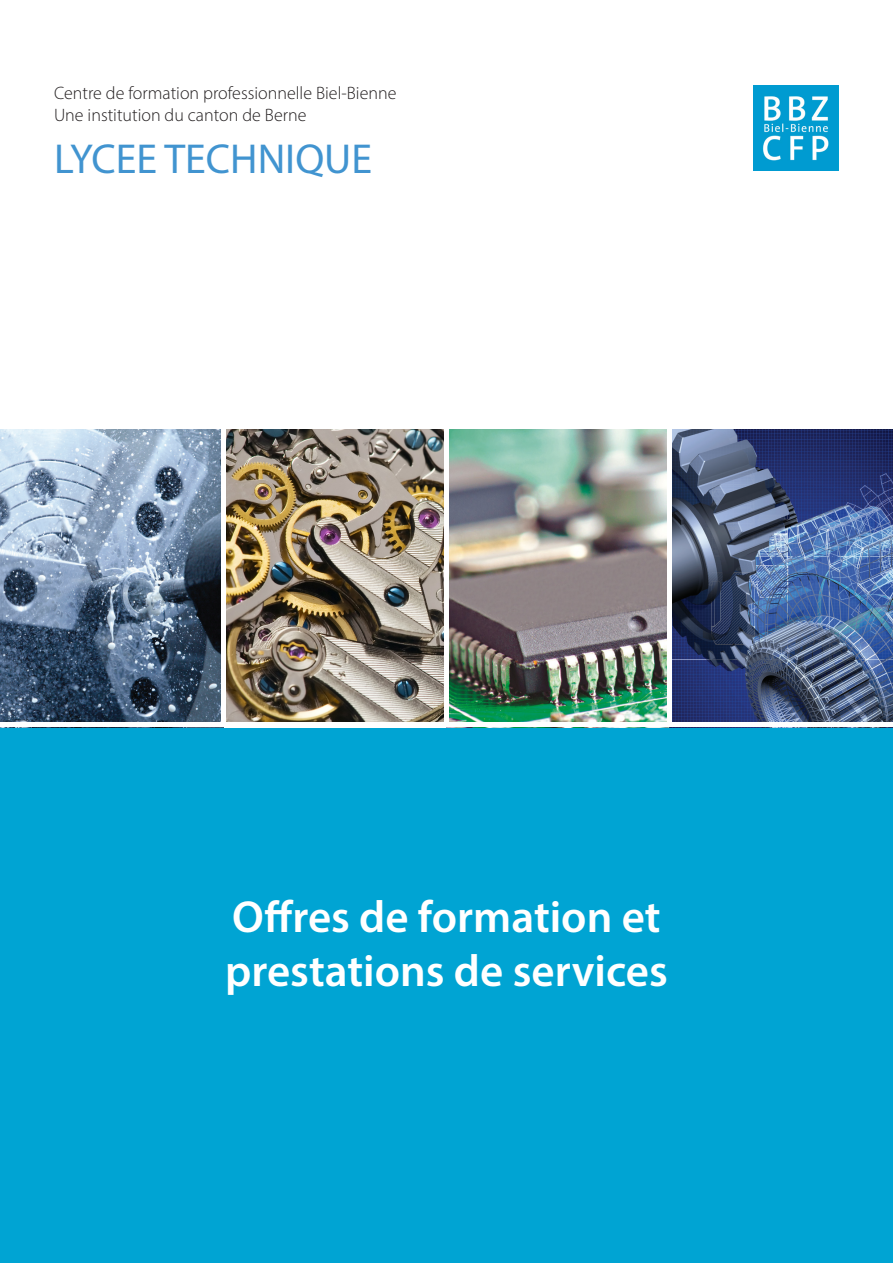
<style>
.page{position:relative;width:893px;height:1263px;background:#fff}
.page>*{position:absolute;margin:0;border:0;box-sizing:border-box;transform-origin:0 0}
.t1{font:600 45px "Myriad Pro";color:#fff}
.t2{font:42px "Myriad Pro";color:#4194d0}
.t3{font:300 18px "Myriad Pro";color:#231f20}
</style>
<div class="page">
<img style="left:0;top:429px;width:893px;height:293px">
<div style="left:0;top:727px;width:893px;height:536px;background:#00a4d3"></div>
<img style="left:754px;top:86px;width:85px;height:85px">
<div style="left:221px;top:429px;width:5px;height:298px;background:#fff"></div>
<hr style="left:445px;top:429px;width:4px;height:298px;background:#fff">
<hr style="left:668px;top:429px;width:4px;height:298px;background:#fff">
<p class="t3" style="left:54px;top:82px;width:344px">Centre de formation professionnelle Biel-Bienne</p>
<p class="t3" style="left:54px;top:104px;width:254px">Une institution du canton de Berne</p>
<p class="t2" style="left:54px;top:133px;width:320px">LYCEE TECHNIQUE</p>
<p class="t1" style="left:232px;top:888px;width:430px">Offres de formation et</p>
<p class="t1" style="left:225px;top:942px;width:444px">prestations de services</p>
</div>
